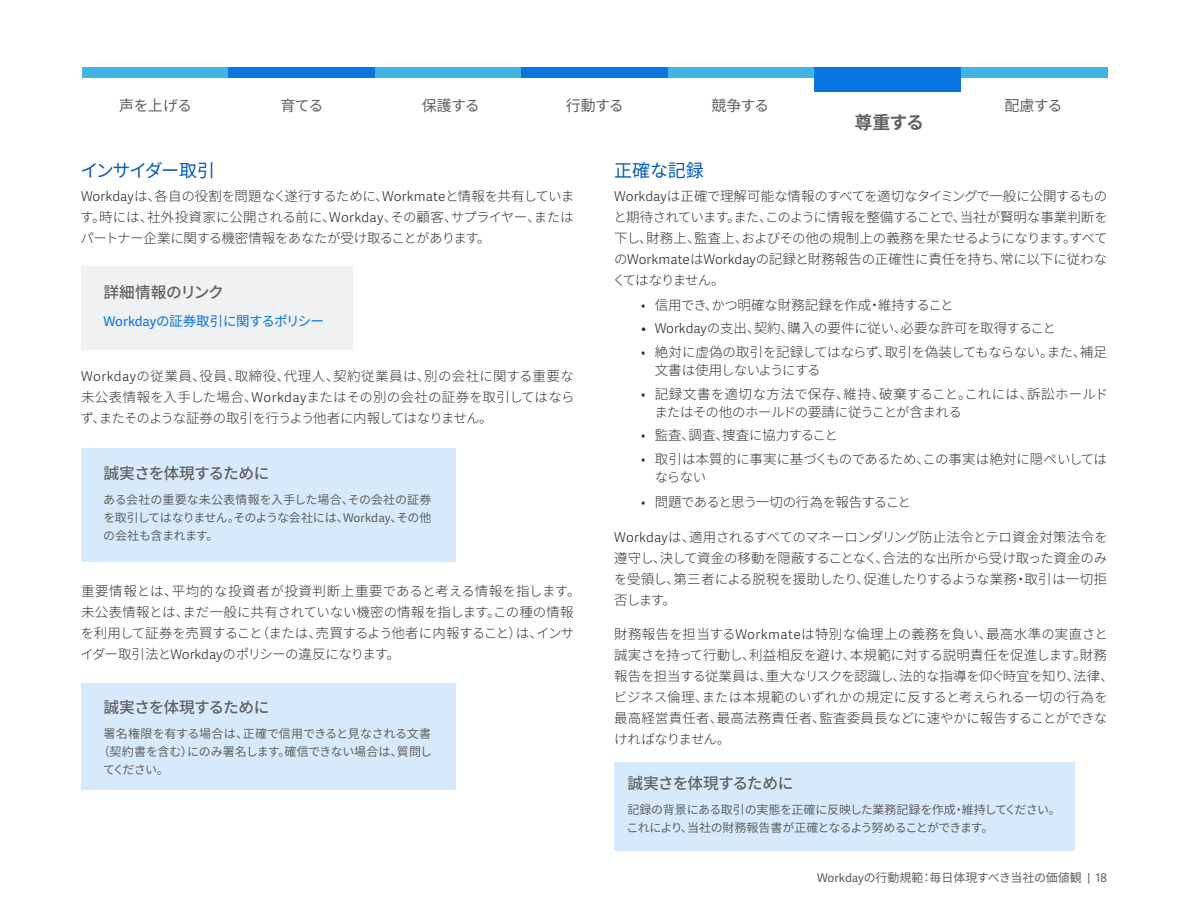
<style>
.page{position:relative;width:1188px;height:918px;background:#fff}
.page>*{position:absolute;margin:0;border:0;box-sizing:border-box;transform-origin:0 0}
.t1{font:700 18px "Workday Adelle Sans";color:#616161}
.t2{font:18px "Noto Sans CJ Kjp";letter-spacing:-.08em;color:#005cb9}
.t3{font:18px "Noto Sans CJ Kjp";letter-spacing:-.02em;color:#005cb9}
.t4{font:700 18px "Noto Sans CJ Kjp";color:#616161}
.t5{font:500 15.75px "Noto Sans CJ Kjp";letter-spacing:-.035em;color:#616161}
.t6{font:500 15.75px "Noto Sans CJ Kjp";letter-spacing:-.015em;color:#616161}
.t7{font:15px "Workday Adelle Sans";letter-spacing:-.005em;color:#616161}
.t8{font:15px "Noto Sans CJ Kjp";letter-spacing:-.055em;color:#616161}
.t9{font:300 13.5px/21px "Noto Sans CJ Kjp";letter-spacing:-.015em;color:#333;text-align:justify}
.t10{font:300 13.5px/18px "Noto Sans CJ Kjp";letter-spacing:-.035em;color:#333}
.t11{font:300 13.5px "Noto Sans CJ Kjp";letter-spacing:-.06em;color:#333}
.t12{font:13.5px "Noto Sans CJ Kjp";letter-spacing:-.04em;color:#0875e1}
.t13{font:12px/18px "Noto Sans CJ Kjp";letter-spacing:-.02em;color:#616161;text-align:justify}
.t14{font:12px "Noto Sans CJ Kjp";color:#616161}
.s1{font-family:"Workday Adelle Sans"}
</style>
<div class="page">
<div style="left:82px;top:68px;width:147px;height:10px;background:#40b4e5"></div>
<div style="left:228px;top:68px;width:147px;height:10px;background:#0875e1"></div>
<div style="left:375px;top:68px;width:147px;height:10px;background:#40b4e5"></div>
<div style="left:668px;top:68px;width:147px;height:10px;background:#40b4e5"></div>
<div style="left:814px;top:68px;width:147px;height:24px;background:#0875e1"></div>
<div style="left:961px;top:68px;width:147px;height:10px;background:#40b4e5"></div>
<div style="left:521px;top:68px;width:147px;height:10px;background:#0875e1"></div>
<div style="left:81px;top:266px;width:272px;height:83px;background:#f0f1f2"></div>
<div style="left:81px;top:449px;width:375px;height:113px;background:#d7eafc"></div>
<div style="left:614px;top:762px;width:460px;height:88px;background:#d7eafc"></div>
<div style="left:81px;top:683px;width:375px;height:107px;background:#d7eafc"></div>
<p class="t8" style="left:119px;top:97px;width:75px">声を上げる</p>
<p class="t8" style="left:280px;top:97px;width:45px">育てる</p>
<p class="t8" style="left:422px;top:97px;width:59px">保護する</p>
<p class="t8" style="left:566px;top:97px;width:59px">行動する</p>
<p class="t8" style="left:711px;top:97px;width:59px">競争する</p>
<p class="t8" style="left:1005px;top:97px;width:59px">配慮する</p>
<p class="t7" style="left:111px;top:97px;width:91px">We Speak Up</p>
<p class="t7" style="left:268px;top:97px;width:69px">We Foster</p>
<p class="t7" style="left:413px;top:97px;width:77px">We Protect</p>
<p class="t7" style="left:569px;top:97px;width:50px">We Act</p>
<p class="t7" style="left:695px;top:97px;width:89px">We Compete</p>
<p class="t7" style="left:1004px;top:97px;width:58px">We Care</p>
<h1 class="t4" style="left:854px;top:112px;width:71px">尊重する</h1>
<h1 class="t1" style="left:838px;top:110px;width:101px">We Respect</h1>
<h1 class="t2" style="left:80px;top:160px;width:136px">インサイダー取引</h1>
<p class="t9" style="left:80px;top:186px;width:496px"><span class="s1">Workday</span>は、各自の役割を問題なく遂行するために、<span class="s1">Workmate</span>と情報を共有しています。時には、社外投資家に公開される前に、<span class="s1">Workday</span>、その顧客、サプライヤー、またはパートナー企業に関する機密情報をあなたが受け取ることがあります。</p>
<p class="t6" style="left:104px;top:283px;width:122px">詳細情報のリンク</p>
<p class="t12" style="left:104px;top:313px;width:222px"><span class="s1">Workday</span>の証券取引に関するポリシー</p>
<p class="t9" style="left:81px;top:366px;width:495px"><span class="s1">Workday</span>の従業員、役員、取締役、代理人、契約従業員は、別の会社に関する重要な未公表情報を入手した場合、<span class="s1">Workday</span>またはその別の会社の証券を取引してはならず、またそのような証券の取引を行うよう他者に内報してはなりません。</p>
<p class="t5" style="left:104px;top:465px;width:168px">誠実さを体現するために</p>
<p class="t13" style="left:103px;top:491px;width:330px">ある会社の重要な未公表情報を入手した場合、その会社の証券を取引してはなりません。そのような会社には、<span class="s1">Workday</span>、その他の会社も含まれます。</p>
<p class="t9" style="left:81px;top:580px;width:502px;text-align:left">重要情報とは、平均的な投資者が投資判断上重要であると考える情報を指します。未公表情報とは、まだ一般に共有されていない機密の情報を指します。この種の情報を利用して証券を売買すること（または、売買するよう他者に内報すること）は、インサイダー取引法と<span class="s1">Workday</span>のポリシーの違反になります。</p>
<p class="t5" style="left:104px;top:698px;width:168px">誠実さを体現するために</p>
<p class="t13" style="left:104px;top:725px;width:329px">署名権限を有する場合は、正確で信用できると見なされる文書</p>
<p class="t13" style="left:98px;top:743px;width:336px">（契約書を含む）にのみ署名します。確信できない場合は、質問し</p>
<p class="t13" style="left:103px;top:761px;width:67px">てください。</p>
<h1 class="t3" style="left:614px;top:160px;width:91px">正確な記録</h1>
<p class="t9" style="left:612px;top:186px;width:497px"><span class="s1">Workday</span>は正確で理解可能な情報のすべてを適切なタイミングで一般に公開するものと期待されています。また、このように情報を整備することで、当社が賢明な事業判断を下し、財務上、監査上、およびその他の規制上の義務を果たせるようになります。すべての<span class="s1">Workmate</span>は<span class="s1">Workday</span>の記録と財務報告の正確性に責任を持ち、常に以下に従わなくてはなりません。</p>
<p class="t9" style="left:641px;top:295px;width:314px">• 信用でき、かつ明確な財務記録を作成・維持すること</p>
<p class="t9" style="left:641px;top:318px;width:417px"><span class="s1">• Workday</span>の支出、契約、購入の要件に従い、必要な許可を取得すること</p>
<p class="t10" style="left:655px;top:343px;width:454px;text-indent:-14px">• 絶対に虚偽の取引を記録してはならず、取引を偽装してもならない。また、補足文書は使用しないようにする</p>
<p class="t9" style="left:654px;top:385px;width:455px;line-height:18px;text-indent:-13px">• 記録文書を適切な方法で保存、維持、破棄すること。これには、訴訟ホールドまたはその他のホールドの要請に従うことが含まれる</p>
<p class="t9" style="left:641px;top:425px;width:199px">• 監査、調査、捜査に協力すること</p>
<p class="t9" style="left:655px;top:450px;width:454px;line-height:18px;text-indent:-14px">• 取引は本質的に事実に基づくものであるため、この事実は絶対に隠ぺいしてはならない</p>
<p class="t11" style="left:641px;top:495px;width:272px">• 問題であると思う一切の行為を報告すること</p>
<p class="t9" style="left:614px;top:527px;width:495px"><span class="s1">Workday</span>は、適用されるすべてのマネーロンダリング防止法令とテロ資金対策法令を遵守し、決して資金の移動を隠蔽することなく、合法的な出所から受け取った資金のみを受領し、第三者による脱税を援助したり、促進したりするような業務・取引は一切拒否します。</p>
<p class="t9" style="left:614px;top:624px;width:501px;text-align:left">財務報告を担当する<span class="s1">Workmate</span>は特別な倫理上の義務を負い、最高水準の実直さと誠実さを持って行動し、利益相反を避け、本規範に対する説明責任を促進します。財務報告を担当する従業員は、重大なリスクを認識し、法的な指導を仰ぐ時宜を知り、法律、ビジネス倫理、または本規範のいずれかの規定に反すると考えられる一切の行為を最高経営責任者、最高法務責任者、監査委員長などに速やかに報告することができなければなりません。</p>
<p class="t5" style="left:627px;top:774px;width:168px">誠実さを体現するために</p>
<p class="t13" style="left:626px;top:800px;width:436px">記録の背景にある取引の実態を正確に反映した業務記録を作成・維持してください。これにより、当社の財務報告書が正確となるよう努めることができます。</p>
<p class="t14" style="left:817px;top:871px;width:291px"><span class="s1">Workday</span>の行動規範：毎日体現すべき当社の価値観 <span class="s1">| 18</span></p>
</div>
